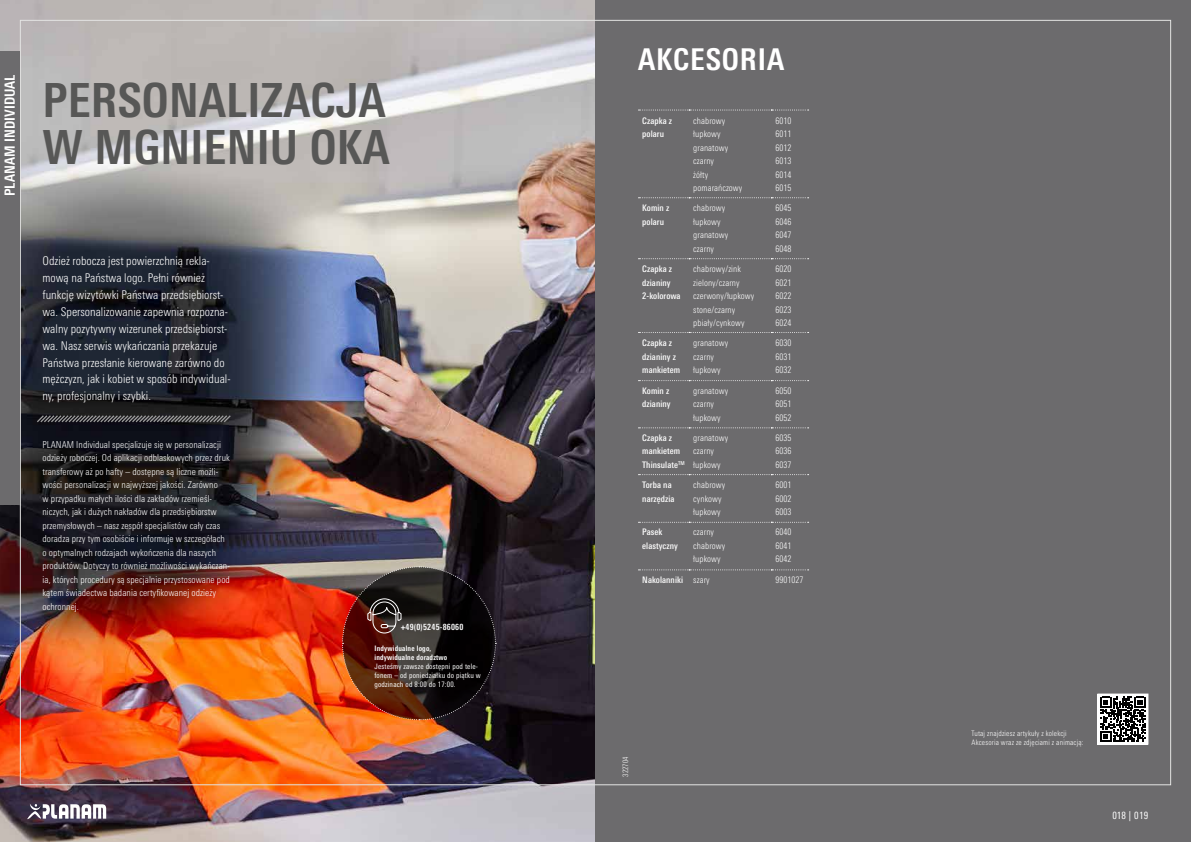
<style>
.page{position:relative;width:1191px;height:842px;background:#fff}
.page>*{position:absolute;margin:0;border:0;box-sizing:border-box;transform-origin:0 0}
.t1{font:700 condensed 47px/47.2px "Univers Next Pro";letter-spacing:.005em;color:#575756}
.t2{font:700 condensed 30px "Univers Next Pro";letter-spacing:.03em;color:#fff}
.t3{font:700 condensed 14px "Univers Next Pro";letter-spacing:.005em;color:#fff}
.t4{font:300 condensed 12px/16.9px "Univers Next Pro";color:#fff}
.t5{font:condensed 10px "Univers Next Pro";letter-spacing:.025em;color:#fff}
.t6{font:300 condensed 9.5px/13.5px "Univers Next Pro";letter-spacing:.005em;color:#fff}
.t7{font:300 condensed 9px/13.5px "Univers Next Pro";letter-spacing:.01em;color:#fff}
.t8{font:500 condensed 9px/13.5px "Univers Next Pro";letter-spacing:.01em;color:#fff}
.t9{font:700 condensed 8.5px "Univers Next Pro";letter-spacing:.025em;color:#fff}
.t10{font:condensed 7.5px/9px "Univers Next Pro";letter-spacing:.025em;color:#fff}
.t11{font:300 condensed 7.5px/9px "Univers Next Pro";letter-spacing:.025em;color:#fff}
.t12{font:700 condensed 7.5px/9px "Univers Next Pro";letter-spacing:.025em;color:#fff}
.s1{font-weight:300}
</style>
<div class="page">
<img style="left:0;top:0;width:595px;height:842px">
<div style="left:595px;top:0;width:596px;height:842px;background:#6c6b6d"></div>
<svg style="left:1099px;top:695px;width:47px;height:48px"></svg>
<svg style="left:1100px;top:697px;width:45px;height:44px;background:#595959"></svg>
<div style="left:1097px;top:693px;width:51px;height:52px;border:1px solid #fff"></div>
<svg style="left:638px;top:197px;width:170px;height:1px"></svg>
<svg style="left:638px;top:258px;width:170px;height:1px"></svg>
<svg style="left:638px;top:332px;width:170px;height:1px"></svg>
<svg style="left:638px;top:380px;width:170px;height:1px"></svg>
<svg style="left:638px;top:427px;width:170px;height:1px"></svg>
<svg style="left:638px;top:110px;width:170px;height:1px"></svg>
<svg style="left:638px;top:474px;width:170px;height:1px"></svg>
<svg style="left:638px;top:522px;width:170px;height:1px"></svg>
<svg style="left:638px;top:569px;width:170px;height:1px"></svg>
<svg style="left:35px;top:414px;width:197px;height:10px;background:#403f42"></svg>
<svg style="left:341px;top:566px;width:155px;height:155px;background:#40241c"></svg>
<svg style="left:27px;top:803px;width:79px;height:16px"></svg>
<div style="left:0;top:51px;width:20px;height:454px;background:#6c6b6d"></div>
<h3 class="t3" style="left:1px;top:196px;width:123px;rotate:-90deg">PLANAM INDIVIDUAL</h3>
<h1 class="t1" style="left:43px;top:76px;width:348px">PERSONALIZACJA<br>W MGNIENIU OKA</h1>
<p class="t4" style="left:43px;top:253px;width:189px">Odzież robocza jest powierzchnią rekla&shy;mową na Państwa logo. Pełni również funkcję wizytówki Państwa przedsiębiorst&shy;wa. Spersonalizowanie zapewnia rozpozna&shy;walny pozytywny wizerunek przedsiębiorst&shy;wa. Nasz serwis wykańczania przekazuje Państwa przesłanie kierowane zarówno do mężczyzn, jak i kobiet w sposób indywidual&shy;ny, profesjonalny i szybki.</p>
<p class="t6" style="left:43px;top:437px;width:189px">PLANAM Individual specjalizuje się w personalizacji odzieży roboczej. Od aplikacji odblaskowych przez druk transferowy aż po hafty – dostępne są liczne możli&shy;wości personalizacji w najwyższej jakości. Zarówno<br>w przypadku małych ilości dla zakładów rzemieśl&shy;niczych, jak i dużych nakładów dla przedsiębiorstw przemysłowych – nasz zespół specjalistów cały czas doradza przy tym osobiście i informuje w szczegółach o optymalnych rodzajach wykończenia dla naszych produktów. Dotyczy to również możliwości wykańczan&shy;ia, których procedury są specjalnie przystosowane pod kątem świadectwa badania certyfikowanej odzieży ochronnej.</p>
<p class="t9" style="left:401px;top:622px;width:64px">+49(0)5245-86060</p>
<p class="t12" style="left:374px;top:643px;width:74px">Indywidualne logo, indywidualne doradztwo</p>
<p class="t10" style="left:374px;top:661px;width:108px">Jesteśmy zawsze dostępni pod tele&shy;fonem – od poniedziałku do piątku w godzinach od 8:00 do 17:00.</p>
<h2 class="t2" style="left:638px;top:41px;width:148px">AKCESORIA</h2>
<p class="t8" style="left:642px;top:114px;width:31px">Czapka z polaru</p>
<p class="t7" style="left:693px;top:114px;width:51px">chabrowy łupkowy granatowy czarny<br>żółty pomarańczowy</p>
<p class="t7" style="left:775px;top:114px;width:17px;text-align:justify">6010<br>6011<br>6012<br>6013<br>6014<br>6015</p>
<p class="t8" style="left:642px;top:201px;width:29px">Komin z polaru</p>
<p class="t7" style="left:693px;top:201px;width:36px">chabrowy łupkowy granatowy czarny</p>
<p class="t7" style="left:775px;top:201px;width:17px;text-align:justify">6045<br>6046<br>6047<br>6048</p>
<p class="t8" style="left:642px;top:262px;width:40px">Czapka z dzianiny<br>2-kolorowa</p>
<p class="t7" style="left:693px;top:262px;width:63px">chabrowy/zink zielony/czarny czerwony/łupkowy stone/czarny pbiały/cynkowy</p>
<p class="t7" style="left:775px;top:262px;width:17px;text-align:justify">6020<br>6021<br>6022<br>6023<br>6024</p>
<p class="t8" style="left:642px;top:336px;width:40px">Czapka z dzianiny z mankietem</p>
<p class="t7" style="left:693px;top:336px;width:36px">granatowy czarny łupkowy</p>
<p class="t7" style="left:775px;top:336px;width:17px;text-align:justify">6030<br>6031<br>6032</p>
<p class="t8" style="left:642px;top:384px;width:30px">Komin z dzianiny</p>
<p class="t7" style="left:693px;top:384px;width:36px">granatowy czarny łupkowy</p>
<p class="t7" style="left:775px;top:384px;width:17px;text-align:justify">6050<br>6051<br>6052</p>
<p class="t8" style="left:642px;top:431px;width:44px">Czapka z mankietem<br>Thinsulate<sup>TM</sup></p>
<p class="t7" style="left:693px;top:431px;width:36px">granatowy czarny łupkowy</p>
<p class="t7" style="left:775px;top:431px;width:17px;text-align:justify">6035<br>6036<br>6037</p>
<p class="t8" style="left:642px;top:478px;width:34px">Torba na narzędzia</p>
<p class="t7" style="left:693px;top:478px;width:33px">chabrowy cynkowy łupkowy</p>
<p class="t7" style="left:775px;top:478px;width:17px;text-align:justify">6001<br>6002<br>6003</p>
<p class="t8" style="left:642px;top:525px;width:37px">Pasek elastyczny</p>
<p class="t7" style="left:693px;top:525px;width:33px">czarny chabrowy łupkowy</p>
<p class="t7" style="left:775px;top:525px;width:17px;text-align:justify">6040<br>6041<br>6042</p>
<p class="t8" style="left:642px;top:573px;width:69px">Nakolanniki <span class="s1">szary</span></p>
<p class="t7" style="left:775px;top:573px;width:29px">9901027</p>
<p class="t11" style="left:621px;top:777px;width:22px;rotate:-90deg">322704</p>
<p class="t11" style="left:971px;top:728px;width:113px">Tutaj znajdziesz artykuły z kolekcji<br>Akcesoria wraz ze zdjęciami z animacją:</p>
<p class="t5" style="left:1112px;top:809px;width:38px">018 | 019</p>
</div>
